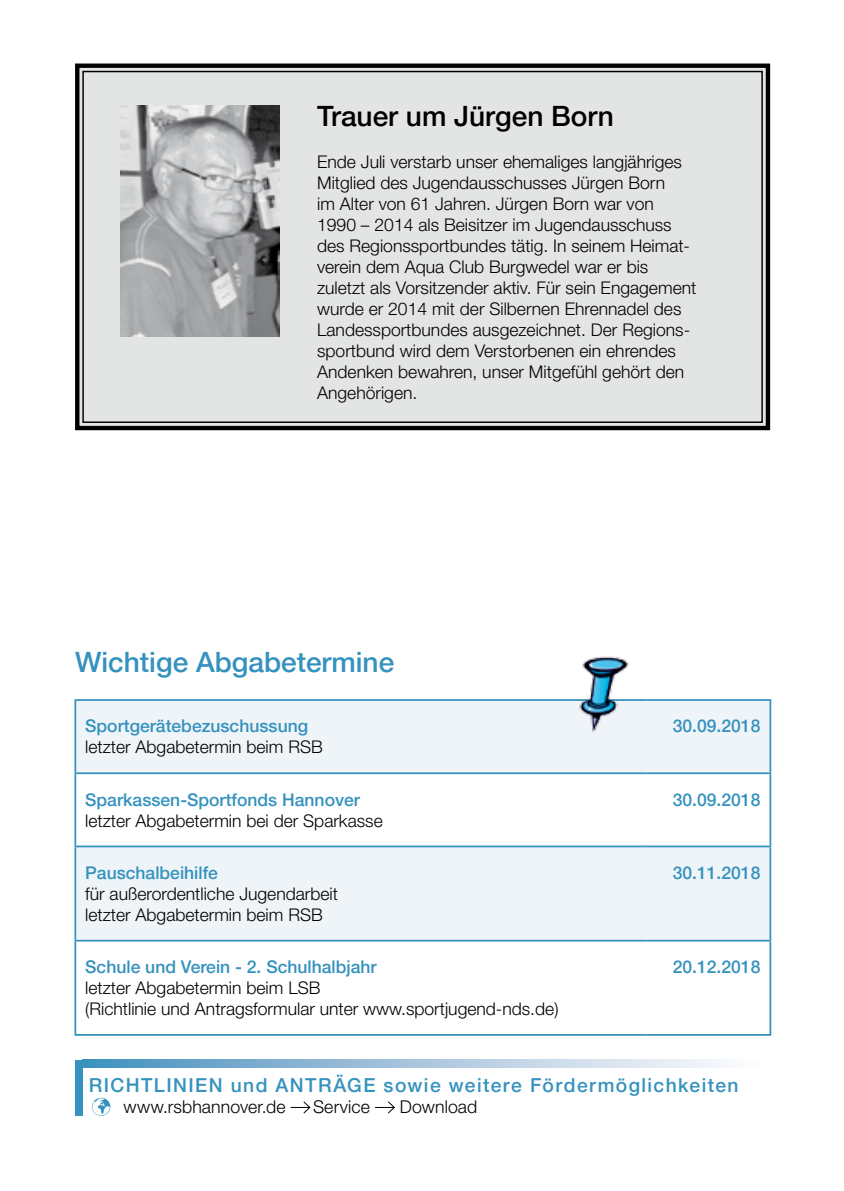
<style>
.page{position:relative;width:844px;height:1191px;background:#fff}
.page>*{position:absolute;margin:0;border:0;box-sizing:border-box;transform-origin:0 0}
.t1{font:500 28px "Helvetica Neue LT";color:#3592be}
.t2{font:500 28px "Helvetica Neue LT";color:#000}
.t3{font:500 19.25px "Helvetica Neue LT";letter-spacing:.075em;color:#3592be}
.t4{font:300 17.68px "Helvetica Neue LT Std";letter-spacing:.005em;color:#000}
.t5{font:300 17.5px/21px "Helvetica Neue LT Std";color:#000}
.t6{font:500 17.5px "Helvetica Neue LT";color:#3592be}
</style>
<div class="page">
<div style="left:76px;top:701px;width:693px;height:71px;background:#eff4f8"></div>
<svg style="left:76px;top:774px;width:693px;height:260px"></svg>
<hr style="left:74px;top:701px;width:2px;height:71px;background:#3592be">
<hr style="left:74px;top:699px;width:572px;height:2px;background:#3592be">
<hr style="left:646px;top:699px;width:125px;height:2px;background:#3592be">
<hr style="left:769px;top:701px;width:2px;height:71px;background:#3592be">
<hr style="left:74px;top:774px;width:2px;height:71px;background:#3592be">
<hr style="left:74px;top:772px;width:572px;height:2px;background:#3592be">
<hr style="left:646px;top:772px;width:125px;height:2px;background:#3592be">
<hr style="left:769px;top:774px;width:2px;height:71px;background:#3592be">
<hr style="left:74px;top:847px;width:2px;height:92px;background:#3592be">
<hr style="left:74px;top:845px;width:572px;height:2px;background:#3592be">
<hr style="left:646px;top:845px;width:125px;height:2px;background:#3592be">
<hr style="left:769px;top:847px;width:2px;height:92px;background:#3592be">
<hr style="left:74px;top:941px;width:2px;height:93px;background:#3592be">
<hr style="left:74px;top:939px;width:572px;height:2px;background:#3592be">
<hr style="left:646px;top:939px;width:125px;height:2px;background:#3592be">
<hr style="left:769px;top:941px;width:2px;height:93px;background:#3592be">
<hr style="left:74px;top:1034px;width:572px;height:1px;background:#3592be">
<hr style="left:646px;top:1034px;width:125px;height:1px;background:#3592be">
<img style="left:569px;top:656px;width:66px;height:82px">
<svg style="left:92px;top:1097px;width:18px;height:18px"></svg>
<svg style="left:290px;top:1101px;width:21px;height:13px"></svg>
<svg style="left:375px;top:1101px;width:20px;height:13px"></svg>
<div style="left:75px;top:1060px;width:7px;height:55px;background:#3592be"></div>
<svg style="left:82px;top:1060px;width:640px;height:7px"></svg>
<svg style="left:75px;top:63px;width:696px;height:368px"></svg>
<img style="left:121px;top:105px;width:158px;height:231px">
<h1 class="t2" style="left:317px;top:99px;width:298px">Trauer um Jürgen Born</h1>
<p class="t5" style="left:317px;top:151px;width:380px">Ende Juli verstarb unser ehemaliges langjähriges Mitglied des Jugendausschusses Jürgen Born<br>im Alter von 61 Jahren. Jürgen Born war von 1990 – 2014 als Beisitzer im Jugendausschuss des Regionssportbundes tätig. In seinem Heimat&shy;verein dem Aqua Club Burgwedel war er bis zuletzt als Vorsitzender aktiv. Für sein Engagement wurde er 2014 mit der Silbernen Ehrennadel des Landessportbundes ausgezeichnet. Der Regions&shy;sportbund wird dem Verstorbenen ein ehrendes Andenken bewahren, unser Mitgefühl gehört den Angehörigen.</p>
<h1 class="t1" style="left:75px;top:645px;width:320px">Wichtige Abgabetermine</h1>
<p class="t6" style="left:85px;top:715px;width:224px">Sportgerätebezuschussung</p>
<p class="t5" style="left:85px;top:736px;width:239px">letzter Abgabetermin beim RSB</p>
<p class="t6" style="left:672px;top:715px;width:89px">30.09.2018</p>
<p class="t6" style="left:85px;top:789px;width:276px">Sparkassen-Sportfonds Hannover</p>
<p class="t5" style="left:85px;top:809px;width:299px">letzter Abgabetermin bei der Sparkasse</p>
<p class="t6" style="left:672px;top:789px;width:89px">30.09.2018</p>
<p class="t6" style="left:85px;top:862px;width:134px">Pauschalbeihilfe</p>
<p class="t5" style="left:85px;top:882px;width:254px">für außerordentliche Jugendarbeit letzter Abgabetermin beim RSB</p>
<p class="t6" style="left:672px;top:862px;width:89px">30.11.2018</p>
<p class="t6" style="left:85px;top:956px;width:293px">Schule und Verein - 2. Schulhalbjahr</p>
<p class="t5" style="left:85px;top:977px;width:474px">letzter Abgabetermin beim LSB<br>(Richtlinie und Antragsformular unter www.sportjugend-nds.de)</p>
<p class="t6" style="left:672px;top:956px;width:89px">20.12.2018</p>
<p class="t3" style="left:89px;top:1074px;width:651px">RICHTLINIEN und ANTRÄGE sowie weitere Fördermöglichkeiten</p>
<p class="t4" style="left:123px;top:1096px;width:164px">www.rsbhannover.de</p>
<p class="t4" style="left:313px;top:1096px;width:59px">Service</p>
<p class="t4" style="left:400px;top:1096px;width:79px">Download</p>
</div>
